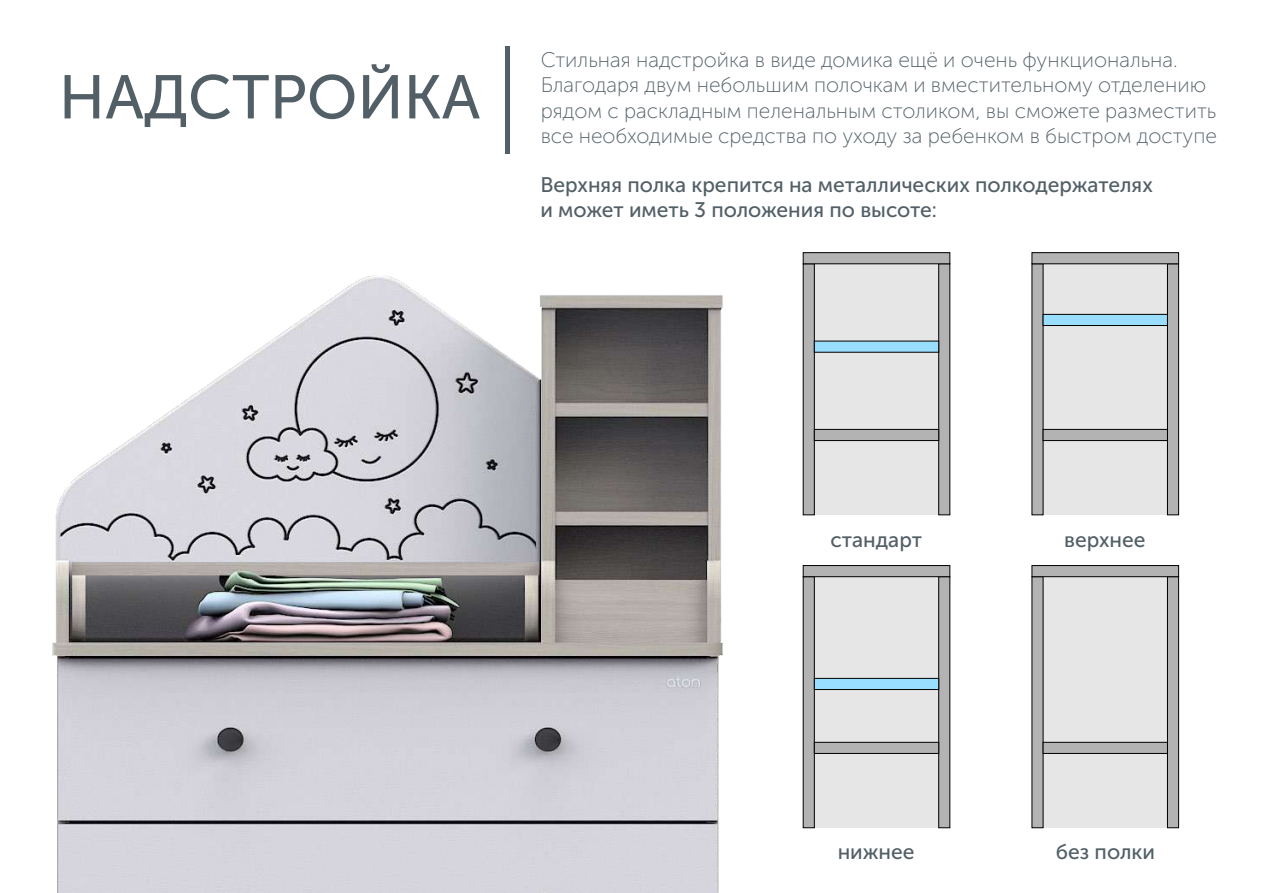
<style>
.page{position:relative;width:1263px;height:893px;background:#fff}
.page>*{position:absolute;margin:0;border:0;box-sizing:border-box;transform-origin:0 0}
.t1{font:61.35px "Museo Sans Cyrl 500";color:#525f66}
.t2{font:21px/25.2px "Museo Sans Cyrl 100";color:#525f66}
.t3{font:21px/25.2px "Museo Sans Cyrl 500";color:#525f66}
</style>
<div class="page">
<div style="left:1032px;top:253px;width:146px;height:262px;background:#e6e6e6"></div>
<div style="left:803px;top:253px;width:147px;height:262px;background:#e6e6e6"></div>
<hr style="left:505px;top:46px;width:4px;height:108px;background:#525f66">
<img style="left:52px;top:276px;width:671px;height:617px">
<div style="left:803px;top:263px;width:12px;height:252px;background:#b3b3b3;border:1px solid #000"></div>
<div style="left:938px;top:263px;width:12px;height:252px;background:#b3b3b3;border:1px solid #000"></div>
<div style="left:803px;top:252px;width:147px;height:12px;background:#b3b3b3;border:1px solid #000"></div>
<div style="left:814px;top:341px;width:125px;height:12px;background:#9df"></div>
<div style="left:814px;top:429px;width:125px;height:12px;background:#b3b3b3;border:1px solid #000"></div>
<div style="left:1031px;top:263px;width:12px;height:252px;background:#b3b3b3"></div>
<div style="left:1167px;top:263px;width:12px;height:252px;background:#b3b3b3;border:1px solid #000"></div>
<div style="left:1031px;top:252px;width:148px;height:12px;background:#b3b3b3;border:1px solid #000"></div>
<div style="left:1043px;top:314px;width:125px;height:12px;background:#9df;border:1px solid #000"></div>
<div style="left:1043px;top:429px;width:125px;height:12px;background:#b3b3b3;border:1px solid #000"></div>
<div style="left:1032px;top:566px;width:146px;height:262px;background:#e6e6e6"></div>
<div style="left:803px;top:566px;width:147px;height:262px;background:#e6e6e6"></div>
<div style="left:803px;top:576px;width:12px;height:252px;background:#b3b3b3;border:1px solid #000"></div>
<div style="left:938px;top:576px;width:12px;height:252px;background:#b3b3b3;border:1px solid #000"></div>
<div style="left:803px;top:565px;width:147px;height:12px;background:#b3b3b3;border:1px solid #000"></div>
<div style="left:814px;top:678px;width:125px;height:12px;background:#9df;border:1px solid #000"></div>
<div style="left:814px;top:742px;width:125px;height:12px;background:#b3b3b3;border:1px solid #000"></div>
<div style="left:1031px;top:576px;width:12px;height:252px;background:#b3b3b3"></div>
<div style="left:1167px;top:576px;width:12px;height:252px;background:#b3b3b3;border:1px solid #000"></div>
<div style="left:1031px;top:565px;width:148px;height:12px;background:#b3b3b3;border:1px solid #000"></div>
<div style="left:1043px;top:742px;width:125px;height:12px;background:#b3b3b3;border:1px solid #000"></div>
<h1 class="t1" style="left:59px;top:64px;width:423px">НАДСТРОЙКА</h1>
<p class="t2" style="left:541px;top:48px;width:678px">Стильная надстройка в виде домика ещё и очень функциональна.<br>Благодаря двум небольшим полочкам и вместительному отделению рядом с раскладным пеленальным столиком, вы сможете разместить все необходимые средства по уходу за ребенком в быстром доступе</p>
<p class="t3" style="left:540px;top:172px;width:614px">Верхняя полка крепится на металлических полкодержателях и может иметь 3 положения по высоте:</p>
<p class="t3" style="left:830px;top:528px;width:93px">стандарт</p>
<p class="t3" style="left:1064px;top:528px;width:83px">верхнее</p>
<p class="t3" style="left:838px;top:839px;width:78px">нижнее</p>
<p class="t3" style="left:1056px;top:839px;width:101px">без полки</p>
</div>
